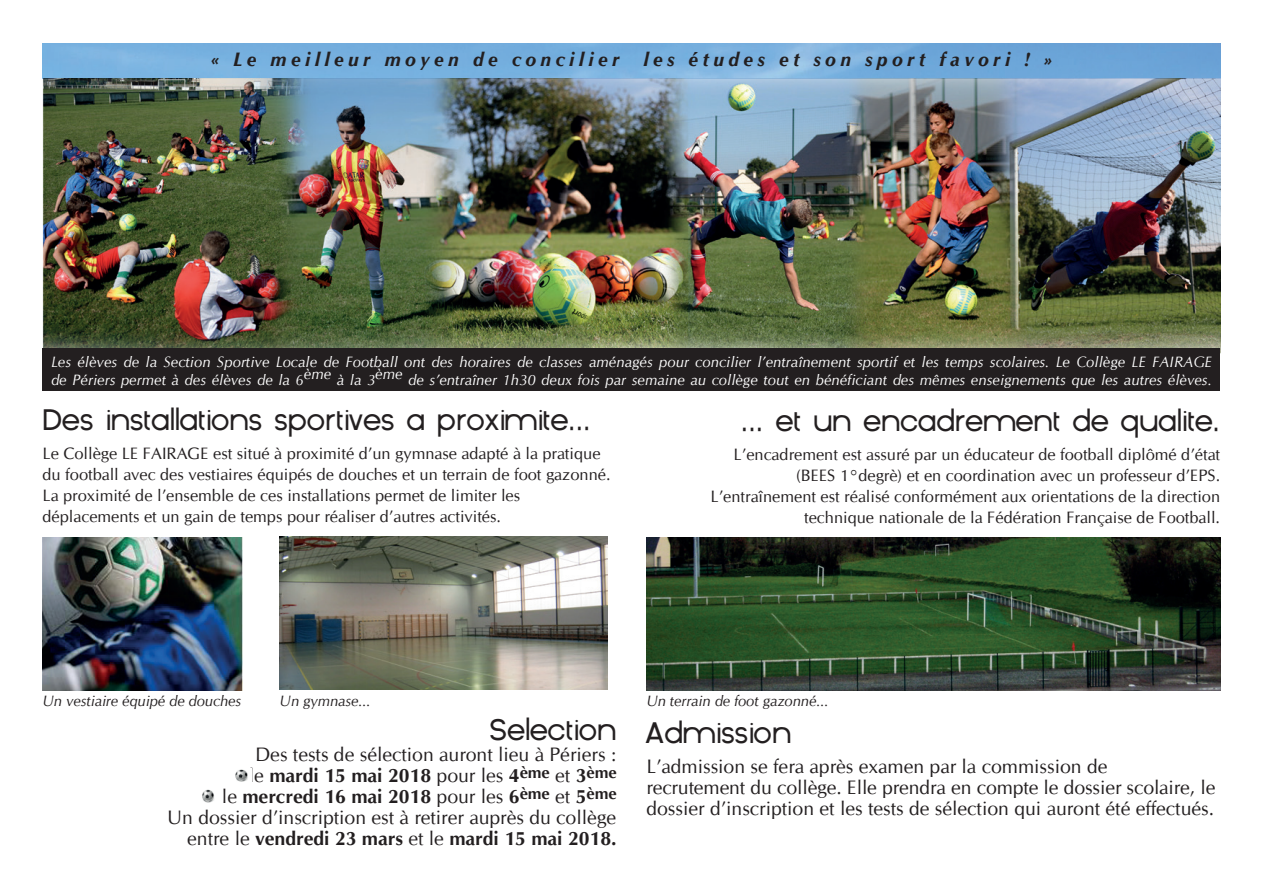
<style>
.page{position:relative;width:1263px;height:893px;background:#fff}
.page>*{position:absolute;margin:0;border:0;box-sizing:border-box;transform-origin:0 0}
.t1{font:24px "Super Rad";color:#231f20}
.t2{font:19.5px/21px "CG Omega";color:#231f20;text-align:right}
.t3{font:italic 700 19.5px "CG Omega";letter-spacing:.22em;color:#231f20}
.t4{font:16.5px/21px "CG Omega";color:#231f20}
.t5{font:italic 15px/18px "CG Omega";color:#fff}
.t6{font:italic 15px "CG Omega";letter-spacing:-.01em;color:#231f20}
.s1{font-weight:700}
</style>
<div class="page">
<img style="left:43px;top:44px;width:1177px;height:305px">
<img style="left:43px;top:538px;width:199px;height:152px">
<img style="left:280px;top:537px;width:327px;height:152px">
<img style="left:646px;top:537px;width:574px;height:153px">
<img style="left:235px;top:769px;width:13px;height:13px">
<img style="left:202px;top:789px;width:12px;height:14px">
<div style="left:43px;top:349px;width:1177px;height:42px;background:#231f20"></div>
<p class="t3" style="left:211px;top:48px;width:843px">« Le meilleur moyen de concilier les études et son sport favori ! »</p>
<p class="t5" style="left:51px;top:353px;width:1162px">Les élèves de la Section Sportive Locale de Football ont des horaires de classes aménagés pour concilier l’entraînement sportif et les temps scolaires. Le Collège LE FAIRAGE de Périers permet à des élèves de la 6ème à la 3ème de s’entraîner 1h30 deux fois par semaine au collège tout en bénéficiant des mêmes enseignements que les autres élèves.</p>
<h1 class="t1" style="left:43px;top:407px;width:550px">Des installations sportives a proximite...</h1>
<p class="t4" style="left:43px;top:443px;width:569px">Le Collège LE FAIRAGE est situé à proximité d’un gymnase adapté à la pratique du football avec des vestiaires équipés de douches et un terrain de foot gazonné.<br>La proximité de l’ensemble de ces installations permet de limiter les déplacements et un gain de temps pour réaliser d’autres activités.</p>
<h1 class="t1" style="left:741px;top:408px;width:481px">... et un encadrement de qualite.</h1>
<p class="t4" style="left:710px;top:444px;width:511px;text-align:right">L’encadrement est assuré par un éducateur de football diplômé d’état (BEES 1°degrè) et en coordination avec un professeur d’EPS.<br>L’entraînement est réalisé conformément aux orientations de la direction technique nationale de la Fédération Française de Football.</p>
<p class="t6" style="left:43px;top:692px;width:200px">Un vestiaire équipé de douches</p>
<p class="t6" style="left:280px;top:692px;width:93px">Un gymnase...</p>
<p class="t6" style="left:646px;top:692px;width:184px">Un terrain de foot gazonné...</p>
<h1 class="t1" style="left:490px;top:717px;width:128px">Selection</h1>
<p class="t2" style="left:167px;top:744px;width:451px">Des tests de sélection auront lieu à Périers :<br>le <span class="s1">mardi 15 mai 2018</span> pour les <span class="s1">4</span><sup>ème</sup> et <span class="s1">3</span><sup>ème<br></sup>le <span class="s1">mercredi 16 mai 2018</span> pour les <span class="s1">6</span><sup>ème</sup> et <span class="s1">5</span><sup>ème<br></sup>Un dossier d’inscription est à retirer auprès du collège entre le <span class="s1">vendredi 23 mars</span> et le <span class="s1">mardi 15 mai 2018.</span></p>
<h1 class="t1" style="left:646px;top:721px;width:147px">Admission</h1>
<p class="t2" style="left:646px;top:756px;width:570px;text-align:left">L’admission se fera après examen par la commission de<br>recrutement du collège. Elle prendra en compte le dossier scolaire, le dossier d’inscription et les tests de sélection qui auront été effectués.</p>
</div>
